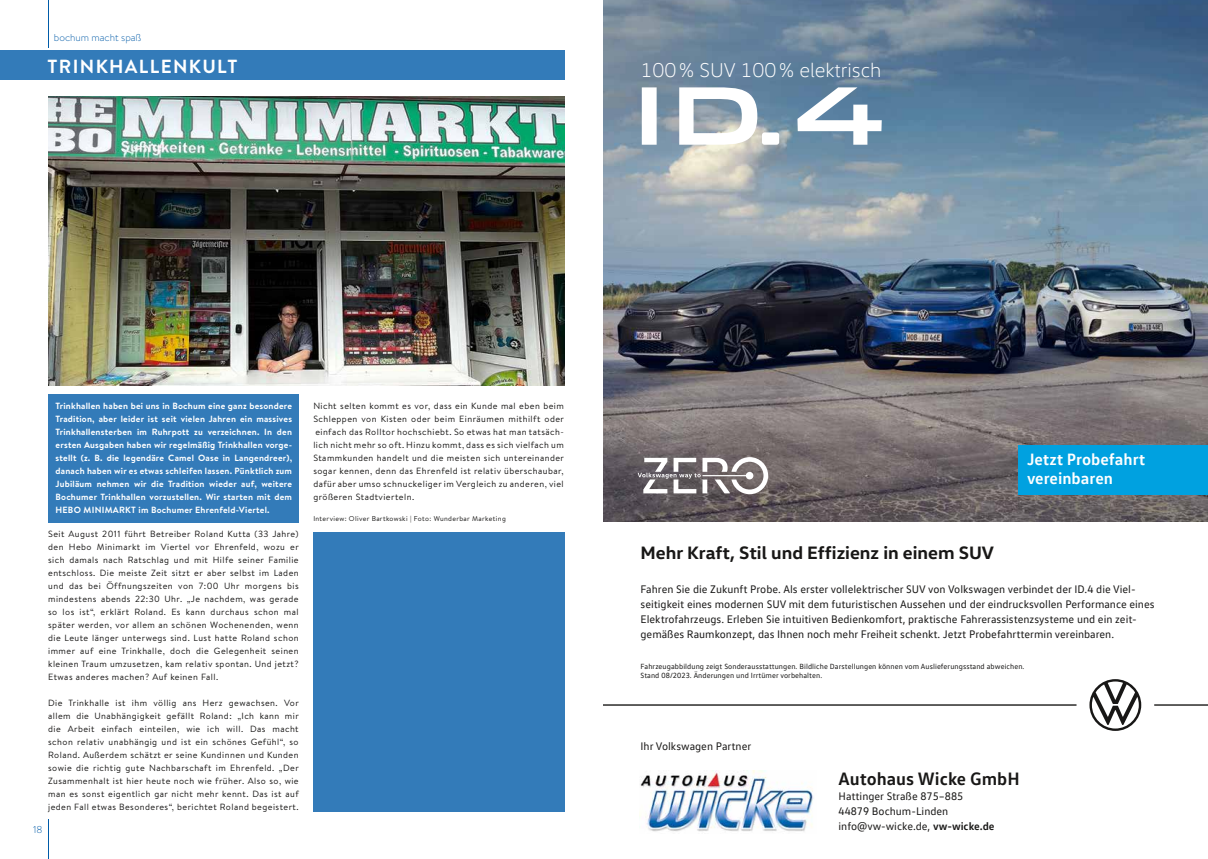
<style>
.page{position:relative;width:1208px;height:859px;background:#fff}
.page>*{position:absolute;margin:0;border:0;box-sizing:border-box;transform-origin:0 0}
.t1{font:300 20.3px "VW Head";color:#fff}
.t2{font:700 19px "Brandon Text";letter-spacing:.07em;color:#fff}
.t3{font:700 18.3px "VW Head";color:#181716}
.t4{font:700 18.3px "VW Text";color:#181716}
.t5{font:700 16.7px/18.6px "VW Text";color:#fff}
.t6{font:11.2px/15.1px "VW Text";color:#181716}
.t7{font:300 10px "Brandon Text";color:#005ba8}
.t8{font:9px/13px "Brandon Text";letter-spacing:.05em;color:#181716;text-align:justify}
.t9{font:700 9px/13px "Brandon Text";letter-spacing:.025em;color:#fff;text-align:justify}
.t10{font:7.6px/9.1px "VW Text";letter-spacing:.01em;color:#181716}
.t11{font:7px "Brandon Text";letter-spacing:.05em;color:#181716}
.s1{font-weight:700}
</style>
<div class="page">
<div style="left:0;top:51px;width:564px;height:29px;background:#337bb9"></div>
<div style="left:48px;top:394px;width:251px;height:129px;background:#337bb9"></div>
<img style="left:49px;top:96px;width:515px;height:290px">
<div style="left:313px;top:532px;width:251px;height:280px;background:#337bb9"></div>
<img style="left:639px;top:770px;width:175px;height:62px">
<img style="left:604px;top:0;width:604px;height:521px">
<div style="left:1018px;top:445px;width:190px;height:49px;background:#00a1e0"></div>
<hr style="left:1154px;top:704px;width:54px;height:2px;background:#181716">
<svg style="left:1089px;top:679px;width:52px;height:52px"></svg>
<hr style="left:604px;top:704px;width:472px;height:2px;background:#181716">
<svg style="left:642px;top:87px;width:137px;height:58px"></svg>
<svg style="left:797px;top:87px;width:84px;height:58px"></svg>
<svg style="left:637px;top:457px;width:131px;height:37px"></svg>
<hr style="left:48px;top:0;width:1px;height:48px;background:#005ba8">
<hr style="left:48px;top:819px;width:1px;height:40px;background:#005ba8">
<p class="t7" style="left:54px;top:30px;width:89px">bochum macht spaß</p>
<h2 class="t2" style="left:48px;top:53px;width:191px">TRINKHALLENKULT</h2>
<h1 class="t1" style="left:640px;top:58px;width:242px">100% SUV 100% elektrisch</h1>
<p class="t9" style="left:56px;top:399px;width:238px">Trinkhallen haben bei uns in Bochum eine ganz besondere Tradition, aber leider ist seit vielen Jahren ein massives Trinkhallensterben im Ruhrpott zu verzeichnen. In den ersten Ausgaben haben wir regelmäßig Trinkhallen vorge&shy;stellt (z. B. die legendäre Camel Oase in Langendreer), danach haben wir es etwas schleifen lassen. Pünktlich zum Jubiläum nehmen wir die Tradition wieder auf, weitere Bochumer Trinkhallen vorzustellen. Wir starten mit dem HEBO MINIMARKT im Bochumer Ehrenfeld-Viertel.</p>
<p class="t8" style="left:48px;top:527px;width:252px">Seit August 2011 führt Betreiber Roland Kutta (33 Jahre) den Hebo Minimarkt im Viertel vor Ehrenfeld, wozu er sich damals nach Ratschlag und mit Hilfe seiner Familie entschloss. Die meiste Zeit sitzt er aber selbst im Laden und das bei Öffnungszeiten von 7:00 Uhr morgens bis mindestens abends 22:30 Uhr. „Je nachdem, was gerade so los ist“, erklärt Roland. Es kann durchaus schon mal später werden, vor allem an schönen Wochenenden, wenn die Leute länger unterwegs sind. Lust hatte Roland schon immer auf eine Trinkhalle, doch die Gelegenheit seinen kleinen Traum umzusetzen, kam relativ spontan. Und jetzt?<br>Etwas anderes machen? Auf keinen Fall.</p>
<p class="t8" style="left:48px;top:696px;width:252px">Die Trinkhalle ist ihm völlig ans Herz gewachsen. Vor allem die Unabhängigkeit gefällt Roland: „Ich kann mir die Arbeit einfach einteilen, wie ich will. Das macht schon relativ unabhängig und ist ein schönes Gefühl“, so Roland. Außerdem schätzt er seine Kundinnen und Kunden sowie die richtig gute Nachbarschaft im Ehrenfeld. „Der Zusammenhalt ist hier heute noch wie früher. Also so, wie man es sonst eigentlich gar nicht mehr kennt. Das ist auf jeden Fall etwas Besonderes“, berichtet Roland begeistert.</p>
<p class="t7" style="left:33px;top:822px;width:11px">18</p>
<p class="t8" style="left:313px;top:400px;width:252px">Nicht selten kommt es vor, dass ein Kunde mal eben beim Schleppen von Kisten oder beim Einräumen mithilft oder einfach das Rolltor hochschiebt. So etwas hat man tatsäch&shy;lich nicht mehr so oft. Hinzu kommt, dass es sich vielfach um Stammkunden handelt und die meisten sich untereinander sogar kennen, denn das Ehrenfeld ist relativ überschaubar, dafür aber umso schnuckeliger im Vergleich zu anderen, viel größeren Stadtvierteln.</p>
<p class="t11" style="left:313px;top:513px;width:194px">Interview: Oliver Bartkowski | Foto: Wunderbar Marketing</p>
<h3 class="t5" style="left:1027px;top:449px;width:120px">Jetzt Probefahrt vereinbaren</h3>
<h3 class="t3" style="left:640px;top:541px;width:355px">Mehr Kraft, Stil und Effizienz in einem SUV</h3>
<p class="t6" style="left:640px;top:581px;width:515px">Fahren Sie die Zukunft Probe. Als erster vollelektrischer SUV von Volkswagen verbindet der ID.4 die Viel&shy;seitigkeit eines modernen SUV mit dem futuristischen Aussehen und der eindrucksvollen Performance eines Elektrofahrzeugs. Erleben Sie intuitiven Bedienkomfort, praktische Fahrerassistenzsysteme und ein zeit&shy;gemäßes Raumkonzept, das Ihnen noch mehr Freiheit schenkt. Jetzt Probefahrttermin vereinbaren.</p>
<p class="t10" style="left:640px;top:662px;width:385px">Fahrzeugabbildung zeigt Sonderausstattungen. Bildliche Darstellungen können vom Auslieferungsstand abweichen.<br>Stand 08/2023. Änderungen und Irrtümer vorbehalten.</p>
<p class="t6" style="left:640px;top:738px;width:112px">Ihr Volkswagen Partner</p>
<h3 class="t4" style="left:838px;top:767px;width:183px">Autohaus Wicke GmbH</h3>
<p class="t6" style="left:838px;top:788px;width:157px">Hattinger Straße 875–885<br>44879 Bochum-Linden info@vw-wicke.de, <span class="s1">vw-wicke.de</span></p>
</div>
